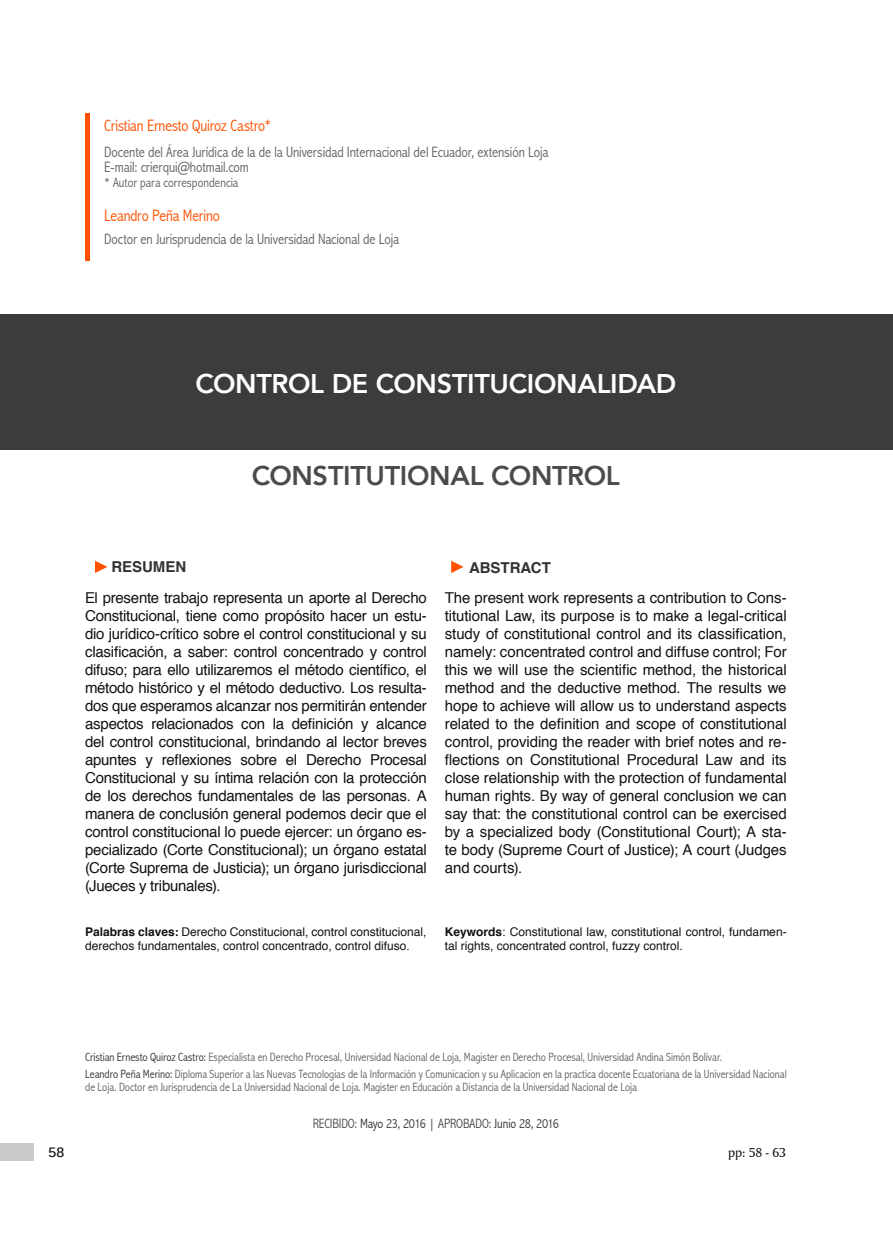
<style>
.page{position:relative;width:893px;height:1234px;background:#fff}
.page>*{position:absolute;margin:0;border:0;box-sizing:border-box;transform-origin:0 0}
.t1{font:800 27px "Avenir";letter-spacing:-.015em;color:#fff}
.t2{font:800 27px "Avenir";letter-spacing:-.015em;color:#4a4c4b}
.t3{font:300 condensed 16.5px "Abadi";letter-spacing:-.01em;color:#ff5000}
.t4{font:15px/18px "Helvetica";letter-spacing:-.01em;color:#121212;text-align:justify}
.t5{font:300 condensed 15px/15px "Abadi";letter-spacing:-.005em;color:#606362}
.t6{font:700 15px "Helvetica";color:#303231}
.t7{font:300 condensed 13.5px "Abadi";letter-spacing:-.01em;color:#303231}
.t8{font:300 condensed 13.5px "Abadi";color:#606362}
.t9{font:13.5px "Amerigo BT Roman A";color:#121212}
.t10{font:700 13.5px "Kalinga";color:#121212}
.t11{font:300 condensed 12px/16.5px "Abadi";color:#606362}
.t12{font:12px/14.4px "Helvetica";color:#121212}
.s1{font-weight:700}
.s2{color:#303231}
.s3{color:#4a4c4b}
</style>
<div class="page">
<div style="left:0;top:1142px;width:34px;height:18px;background:#c9cccb"></div>
<div style="left:0;top:314px;width:893px;height:135px;background:#3b3d3c"></div>
<hr style="left:85px;top:113px;width:4px;height:147px;background:#ff5000">
<svg style="left:95px;top:560px;width:12px;height:13px"></svg>
<svg style="left:451px;top:560px;width:13px;height:13px"></svg>
<p class="t3" style="left:104px;top:116px;width:169px">Cristian Ernesto Quiroz Castro*</p>
<p class="t5" style="left:104px;top:144px;width:446px">Docente del Área Jurídica de la de la Universidad Internacional del Ecuador, extensión Loja<br>E-mail: crierqui@hotmail.com</p>
<p class="t8" style="left:104px;top:175px;width:136px">* Autor para correspondencia</p>
<p class="t3" style="left:104px;top:206px;width:117px">Leandro Peña Merino</p>
<p class="t5" style="left:104px;top:231px;width:296px">Doctor en Jurisprudencia de la Universidad Nacional de Loja</p>
<h1 class="t1" style="left:195px;top:363px;width:482px">CONTROL DE CONSTITUCIONALIDAD</h1>
<p class="t6" style="left:111px;top:554px;width:76px">RESUMEN</p>
<h1 class="t2" style="left:252px;top:455px;width:370px">CONSTITUTIONAL CONTROL</h1>
<p class="t6" style="left:469px;top:556px;width:83px">ABSTRACT</p>
<p class="t4" style="left:85px;top:588px;width:343px">El presente trabajo representa un aporte al Derecho Constitucional, tiene como propósito hacer un estu&shy;dio jurídico-crítico sobre el control constitucional y su clasificación, a saber: control concentrado y control difuso; para ello utilizaremos el método científico, el método histórico y el método deductivo. Los resulta&shy;dos que esperamos alcanzar nos permitirán entender aspectos relacionados con la definición y alcance del control constitucional, brindando al lector breves apuntes y reflexiones sobre el Derecho Procesal Constitucional y su íntima relación con la protección de los derechos fundamentales de las personas. A manera de conclusión general podemos decir que el control constitucional lo puede ejercer: un órgano es&shy;pecializado (Corte Constitucional); un órgano estatal (Corte Suprema de Justicia); un órgano jurisdiccional (Jueces y tribunales).</p>
<p class="t12" style="left:85px;top:924px;width:343px"><span class="s1">Palabras claves:</span> Derecho Constitucional, control constitucional, derechos fundamentales, control concentrado, control difuso.</p>
<p class="t4" style="left:445px;top:588px;width:343px">The present work represents a contribution to Cons&shy;titutional Law, its purpose is to make a legal-critical study of constitutional control and its classification, namely: concentrated control and diffuse control; For this we will use the scientific method, the historical method and the deductive method. The results we hope to achieve will allow us to understand aspects related to the definition and scope of constitutional control, providing the reader with brief notes and re&shy;flections on Constitutional Procedural Law and its close relationship with the protection of fundamental human rights. By way of general conclusion we can say that: the constitutional control can be exercised by a specialized body (Constitutional Court); A sta&shy;te body (Supreme Court of Justice); A court (Judges and courts).</p>
<p class="t12" style="left:445px;top:924px;width:343px"><span class="s1">Keywords</span>: Constitutional law, constitutional control, fundamen&shy;tal rights, concentrated control, fuzzy control.</p>
<p class="t10" style="left:49px;top:1142px;width:17px">58</p>
<p class="t11" style="left:85px;top:1048px;width:703px"><span class="s2">Cristian Ernesto Quiroz Castro:</span> Especialista en Derecho Procesal, Universidad Nacional de Loja, Magister en Derecho Procesal, Universidad Andina Simón Bolívar.<br><span class="s2">Leandro Peña Merino:</span> Diploma Superior a las Nuevas Tecnologias de la Información y Comunicacion y su Aplicacion en la practica docente Ecuatoriana de la Universidad Nacional</p>
<p class="t11" style="left:85px;top:1078px;width:553px">de Loja. Doctor en Jurisprudencia de La Universidad Nacional de Loja. Magister en Educación a Distancia de la Universidad Nacional de Loja</p>
<p class="t7" style="left:313px;top:1115px;width:248px"><span class="s3">RECIBIDO:</span> Mayo 23, 2016 | <span class="s3">APROBADO:</span> Junio 28, 2016</p>
<p class="t9" style="left:728px;top:1143px;width:59px">pp: 58 - 63</p>
</div>
